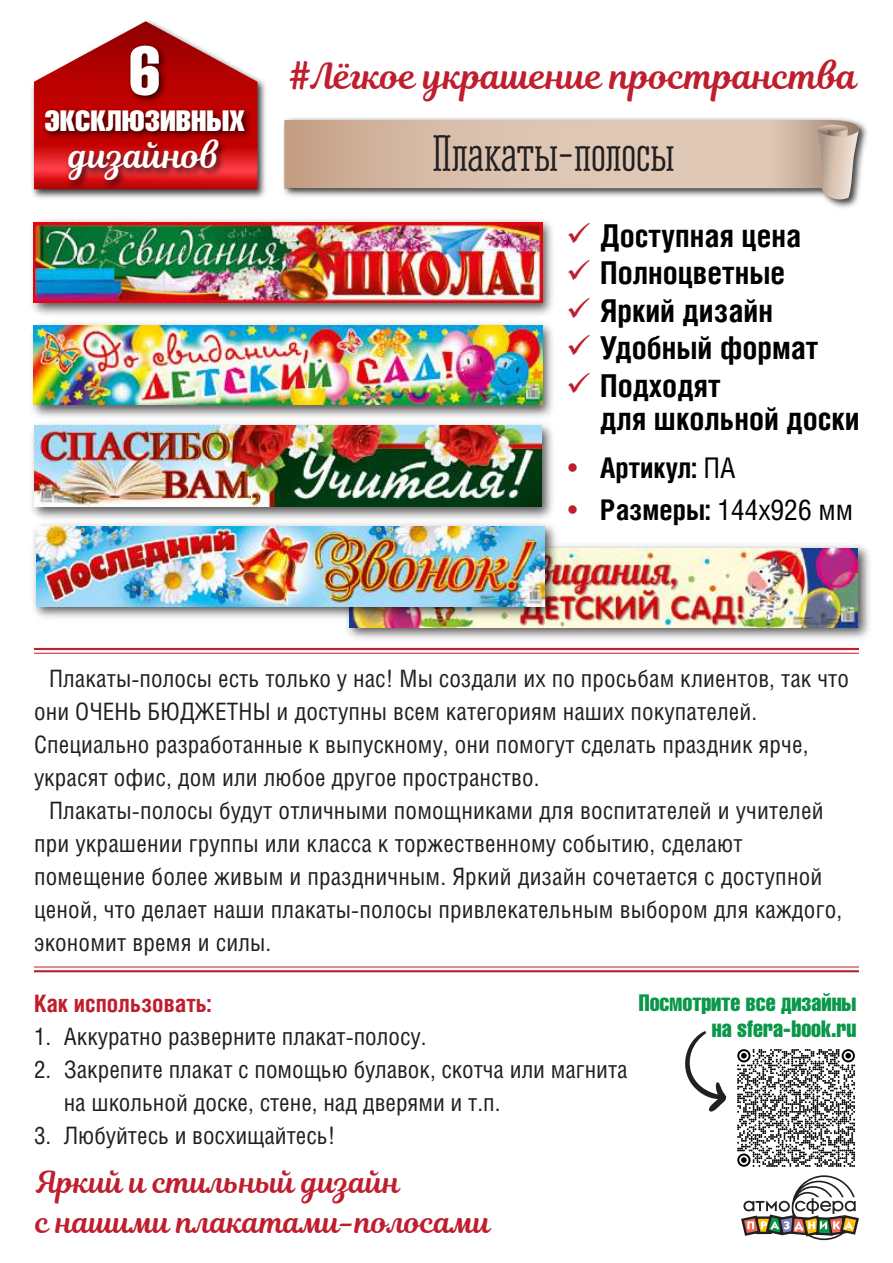
<style>
.page{position:relative;width:893px;height:1263px;background:#fff}
.page>*{position:absolute;margin:0;border:0;box-sizing:border-box;transform-origin:0 0}
.t1{font:67.5px "Helios Compressed C";color:#fff}
.t2{font:47.85px "Corki Tuscan Rounded";color:#231f20}
.t3{font:36px "Helios Compressed C";color:#fff}
.t4{font:35.55px "Magnolia Script";color:#be1e2d}
.t5{font:34.5px "Magnolia Script";color:#fff}
.t6{font:700 31.5px/33px "Helios Cond C";color:#000}
.t7{font:30px/40.5px "Magnolia Script";color:#be1e2d}
.t8{font:28.5px "Helios Cond C";color:#000}
.t9{font:700 28.5px "Helios Cond C";color:#000}
.t10{font:24px/33px "Helios Cond C";letter-spacing:.005em;color:#231f20}
.t11{font:700 24px "Helios Cond C";color:#be1e2d}
.t12{font:23.25px/25.3px "Helios Compressed C";color:#099748;text-align:right}
.s1{color:#be1e2d}
.s2{font-weight:400}
.s3{font-weight:700}
</style>
<div class="page">
<img style="left:283px;top:117px;width:584px;height:91px">
<svg style="left:285px;top:120px;width:576px;height:84px;background:#d5c0b0"></svg>
<img style="left:31px;top:78px;width:235px;height:121px">
<svg style="left:34px;top:21px;width:136px;height:168px"></svg>
<img style="left:39px;top:31px;width:218px;height:161px">
<svg style="left:741px;top:1175px;width:118px;height:65px"></svg>
<svg style="left:685px;top:1031px;width:41px;height:81px"></svg>
<hr style="left:34px;top:648px;width:825px;height:2px;background:#be1e2d">
<hr style="left:34px;top:653px;width:825px;height:1px;background:#be1e2d">
<hr style="left:34px;top:970px;width:825px;height:2px;background:#be1e2d">
<hr style="left:34px;top:966px;width:825px;height:1px;background:#be1e2d">
<img style="left:32px;top:423px;width:521px;height:95px">
<img style="left:34px;top:426px;width:508px;height:80px">
<img style="left:32px;top:323px;width:521px;height:94px">
<img style="left:34px;top:325px;width:508px;height:79px">
<img style="left:32px;top:219px;width:521px;height:96px">
<img style="left:34px;top:223px;width:508px;height:80px">
<img style="left:347px;top:545px;width:523px;height:94px">
<img style="left:350px;top:548px;width:508px;height:79px">
<img style="left:33px;top:518px;width:529px;height:105px">
<img style="left:36px;top:527px;width:508px;height:79px">
<svg style="left:737px;top:1049px;width:118px;height:118px"></svg>
<h1 class="t1" style="left:129px;top:31px;width:33px">6</h1>
<h3 class="t3" style="left:45px;top:97px;width:202px">эксклюзивных</h3>
<h3 class="t5" style="left:70px;top:131px;width:152px">дизайнов</h3>
<h3 class="t4" style="left:289px;top:51px;width:570px">#Лёгкое украшение пространства</h3>
<h2 class="t2" style="left:432px;top:127px;width:243px">Плакаты-полосы</h2>
<h3 class="t6" style="left:566px;top:218px;width:237px"><span class="s1">✓</span> Доступная цена</h3>
<h3 class="t6" style="left:566px;top:256px;width:220px"><span class="s1">✓</span> Полноцветные</h3>
<h3 class="t6" style="left:566px;top:293px;width:208px"><span class="s1">✓</span> Яркий дизайн</h3>
<h3 class="t6" style="left:566px;top:331px;width:254px"><span class="s1">✓</span> Удобный формат</h3>
<h3 class="t6" style="left:600px;top:368px;width:261px;text-indent:-34px"><span class="s1">✓</span> Подходят<br>для школьной доски</h3>
<p class="t9" style="left:566px;top:450px;width:171px"><span class="s1">•</span> Артикул: <span class="s2">ПА</span></p>
<p class="t8" style="left:566px;top:492px;width:288px"><span class="s1">•</span> <span class="s3">Размеры:</span> 144х926 мм</p>
<p class="t10" style="left:34px;top:662px;width:817px;text-indent:15px">Плакаты-полосы есть только у нас! Мы создали их по просьбам клиентов, так что они ОЧЕНЬ БЮДЖЕТНЫ и доступны всем категориям наших покупателей.<br>Специально разработанные к выпускному, они помогут сделать праздник ярче, украсят офис, дом или любое другое пространство.</p>
<p class="t10" style="left:34px;top:794px;width:810px;text-indent:15px">Плакаты-полосы будут отличными помощниками для воспитателей и учителей при украшении группы или класса к торжественному событию, сделают помещение более живым и праздничным. Яркий дизайн сочетается с доступной ценой, что делает наши плакаты-полосы привлекательным выбором для каждого, экономит время и силы.</p>
<p class="t11" style="left:34px;top:989px;width:179px">Как использовать:</p>
<p class="t10" style="left:34px;top:1019px;width:394px">1. Аккуратно разверните плакат-полосу.</p>
<p class="t10" style="left:64px;top:1052px;width:565px;text-indent:-30px">2. Закрепите плакат с помощью булавок, скотча или магнита на школьной доске, стене, над дверями и т.п.</p>
<p class="t10" style="left:34px;top:1118px;width:303px">3. Любуйтесь и восхищайтесь!</p>
<p class="t12" style="left:639px;top:990px;width:219px">Посмотрите все дизайны на sfera-book.ru</p>
<p class="t7" style="left:36px;top:1161px;width:456px">Яркий и стильный дизайн<br>с нашими плакатами-полосами</p>
</div>
